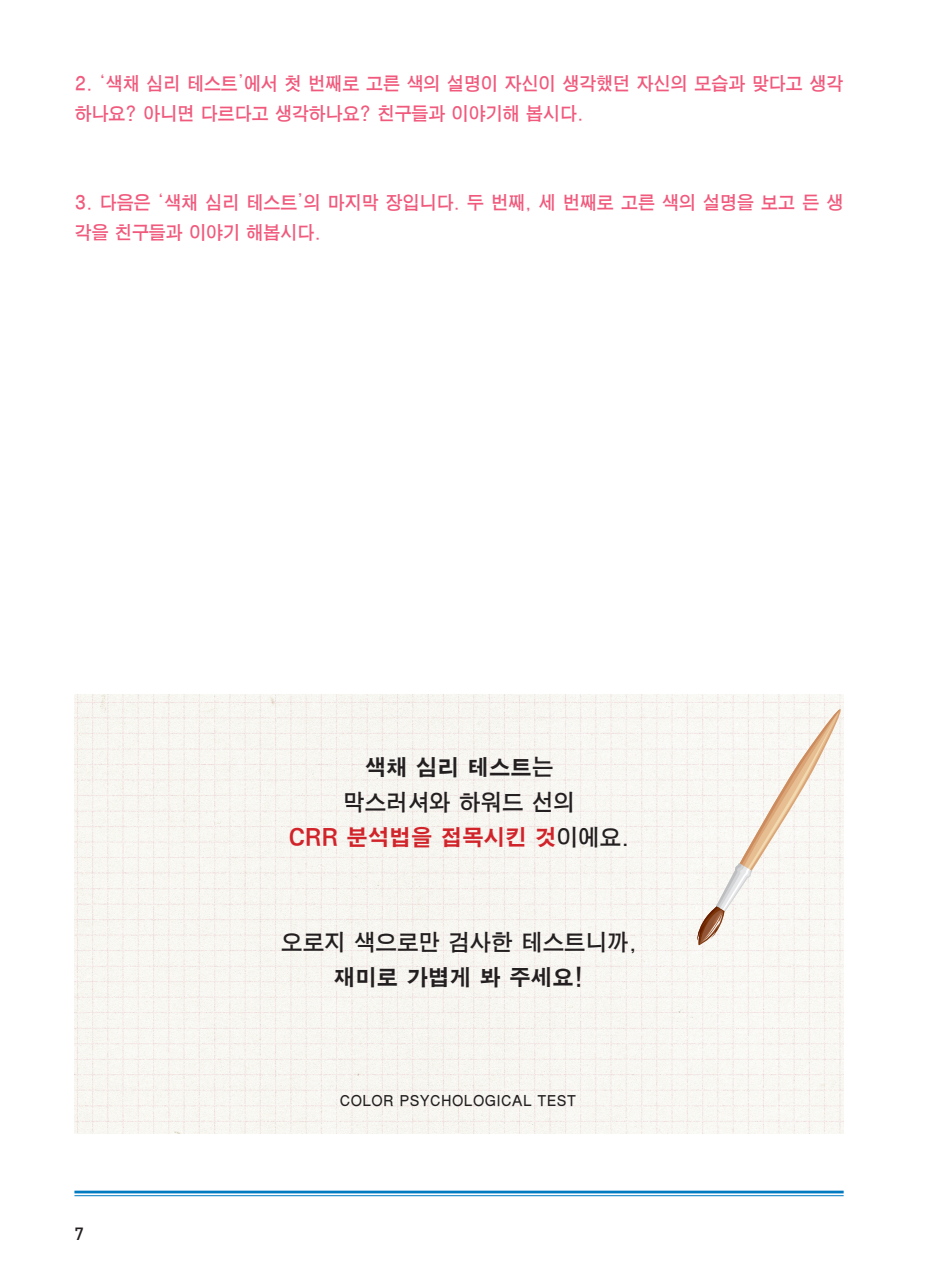
<style>
.page{position:relative;width:933px;height:1275px;background:#fff}
.page>*{position:absolute;margin:0;border:0;box-sizing:border-box;transform-origin:0 0}
.t1{font:22.57px "SMT Gothic Std";letter-spacing:-.02em;color:#231f20}
.t2{font:22.57px "SMK Gothic Std";letter-spacing:-.02em;color:#231f20}
.t3{font:22.57px "SMK Gothic Std";letter-spacing:-.02em;color:#d1232a}
.t4{font:18.38px/29.8px "SMT Gothic Std";letter-spacing:-.03em;color:#f0597c;scale:.95 1}
.t5{font:500 17.5px "DIN";color:#231f20}
.t6{font:14px "SMT Gothic Std";letter-spacing:-.02em;color:#231f20}
.s1{font-family:"SMT Gothic Std"}
.s2{font-family:"SMT Gothic Std";color:#231f20}
</style>
<div class="page">
<hr style="left:74px;top:1191px;width:769px;height:2px;background:#007ac0">
<hr style="left:74px;top:1195px;width:769px;height:1px;background:#007ac0">
<img style="left:74px;top:694px;width:769px;height:439px">
<svg style="left:696px;top:694px;width:148px;height:251px"></svg>
<p class="t4" style="left:74px;top:69px;width:811px">2. ‘색채 심리 테스트’에서 첫 번째로 고른 색의 설명이 자신이 생각했던 자신의 모습과 맞다고 생각 하나요? 아니면 다르다고 생각하나요? 친구들과 이야기해 봅시다.</p>
<p class="t4" style="left:74px;top:188px;width:811px">3. 다음은 ‘색채 심리 테스트’의 마지막 장입니다. 두 번째, 세 번째로 고른 색의 설명을 보고 든 생 각을 친구들과 이야기 해봅시다.</p>
<p class="t2" style="left:364px;top:755px;width:191px">색채 심리 테스트<span class="s1">는</span></p>
<p class="t1" style="left:343px;top:790px;width:234px">막스러셔와 하워드 선의</p>
<p class="t3" style="left:288px;top:825px;width:343px">CRR 분석법을 접목시킨 것<span class="s2">이에요.</span></p>
<p class="t1" style="left:281px;top:930px;width:358px">오로지 색으로만 검사한 테스트니까,</p>
<p class="t2" style="left:333px;top:965px;width:252px">재미로 가볍게 봐 주세요!</p>
<p class="t5" style="left:74px;top:1223px;width:11px">7</p>
<p class="t6" style="left:339px;top:1094px;width:238px">COLOR PSYCHOLOGICAL TEST</p>
</div>
